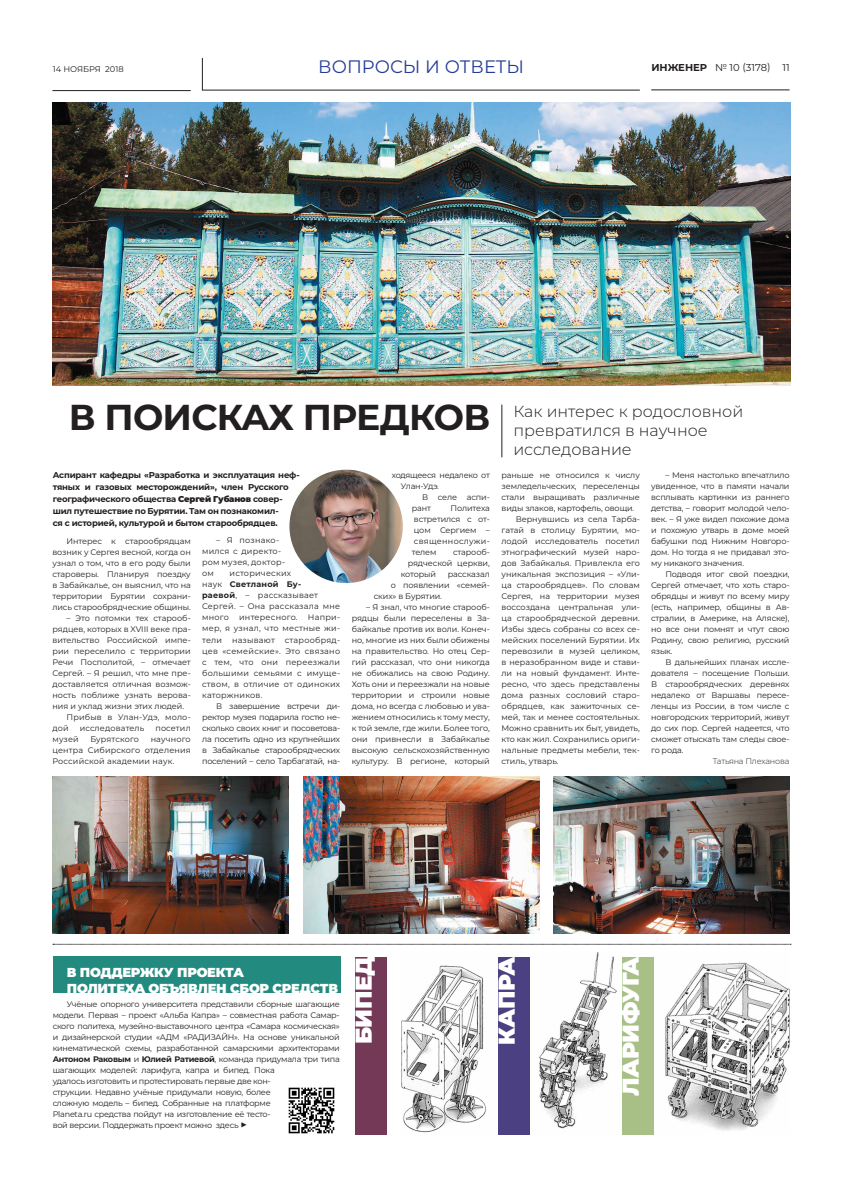
<style>
.page{position:relative;width:842px;height:1191px;background:#fff}
.page>*{position:absolute;margin:0;border:0;box-sizing:border-box;transform-origin:0 0}
.t1{font:700 36px "Montserrat";color:#231f20}
.t2{font:900 23px "Montserrat";letter-spacing:-.02em;color:#fff}
.t3{font:18px "Montserrat";color:#243c97}
.t4{font:300 16px/19px "Montserrat";color:#231f20}
.t5{font:900 13px/16px "Montserrat";letter-spacing:-.02em;color:#fff}
.t6{font:10px "Montserrat";color:#231f20}
.t7{font:700 10px "Montserrat";color:#231f20}
.t8{font:700 8.5px/12px "Montserrat";letter-spacing:-.02em;color:#231f20}
.t9{font:8.3px "Montserrat";color:#231f20}
.t10{font:8.1px/11px "Montserrat";letter-spacing:-.01em;color:#231f20;text-align:justify}
.t11{font:8.1px/11px "Montserrat";letter-spacing:-.03em;color:#231f20}
.t12{font:8.1px/11px "Montserrat";letter-spacing:.03em;color:#231f20}
.t13{font:8.1px "Montserrat";letter-spacing:.02em;color:#231f20}
.t14{font:300 8.1px "Montserrat";letter-spacing:-.02em;color:#231f20}
.t15{font:8.1px "Montserrat";letter-spacing:.01em;color:#231f20}
.s1{font-weight:900}
.s2{font-weight:700}
.s3{font-size:12px}
</style>
<div class="page">
<hr style="left:202px;top:58px;width:1px;height:32px;background:#231f20">
<hr style="left:202px;top:90px;width:438px;height:1px;background:#231f20">
<hr style="left:52px;top:90px;width:139px;height:1px;background:#231f20">
<hr style="left:651px;top:90px;width:138px;height:1px;background:#231f20">
<svg style="left:53px;top:944px;width:738px;height:1px"></svg>
<img style="left:401px;top:952px;width:388px;height:182px">
<hr style="left:502px;top:404px;width:1px;height:53px;background:#231f20">
<div style="left:356px;top:957px;width:31px;height:177px;background:#743957"></div>
<div style="left:499px;top:957px;width:31px;height:177px;background:#4b4182"></div>
<div style="left:622px;top:957px;width:31px;height:178px;background:#a8c085"></div>
<div style="left:53px;top:956px;width:287px;height:36px;background:#228a7f"></div>
<img style="left:52px;top:102px;width:738px;height:283px">
<img style="left:53px;top:776px;width:236px;height:157px">
<img style="left:303px;top:776px;width:236px;height:157px">
<img style="left:554px;top:776px;width:235px;height:157px">
<img style="left:289px;top:469px;width:114px;height:114px;border-radius:57px">
<img style="left:288px;top:1087px;width:47px;height:47px">
<p class="t9" style="left:53px;top:63px;width:72px">14 ноября 2018</p>
<h3 class="t3" style="left:318px;top:54px;width:207px">воп росы и ответы</h3>
<p class="t7" style="left:651px;top:61px;width:35px">Инженер</p>
<p class="t6" style="left:715px;top:61px;width:76px">№ 10 (3178) 11</p>
<h1 class="t1" style="left:69px;top:392px;width:64px">В поисках</h1>
<h1 class="t1" style="left:303px;top:392px;width:28px">предков</h1>
<h3 class="t4" style="left:513px;top:401px;width:231px">Как интерес к родословной превратился в научное исследование</h3>
<p class="t8" style="left:53px;top:468px;width:248px">Аспирант кафедры «Разработка и эксплуатация неф&shy;тяных и газовых месторождений», член Русского географического общества <span class="s1">Сергей Губанов</span> совер&shy;шил путешествие по Бурятии. Там он познакомил-<br>ся с историей, культурой и бытом старообрядцев.</p>
<p class="t10" style="left:52px;top:535px;width:140px;text-indent:14px">Интерес к старообрядцам возник у Сергея весной, когда он узнал о том, что в его роду были староверы. Планируя поездку в Забайкалье, он выяснил, что на территории Бурятии сохрани&shy;лись старообрядческие общины.</p>
<p class="t10" style="left:67px;top:612px;width:126px">– Это потомки тех старооб-</p>
<p class="t10" style="left:52px;top:623px;width:140px">рядцев, которых в XVIII веке пра-</p>
<p class="t10" style="left:52px;top:634px;width:140px">вительство Российской импе-</p>
<p class="t10" style="left:52px;top:645px;width:140px">рии переселило с территории</p>
<p class="t10" style="left:52px;top:656px;width:140px">Речи Посполитой, – отмечает</p>
<p class="t10" style="left:52px;top:667px;width:140px">Сергей. – Я решил, что мне пре-</p>
<p class="t10" style="left:52px;top:678px;width:140px">доставляется отличная возмож-</p>
<p class="t10" style="left:52px;top:689px;width:140px">ность поближе узнать верова-</p>
<p class="t10" style="left:52px;top:700px;width:133px">ния и уклад жизни этих людей.</p>
<p class="t13" style="left:67px;top:712px;width:126px">Прибыв в Улан-Удэ, моло-</p>
<p class="t10" style="left:52px;top:722px;width:18px">дой</p>
<p class="t13" style="left:80px;top:723px;width:66px">исследователь</p>
<p class="t13" style="left:155px;top:723px;width:37px">посетил</p>
<p class="t10" style="left:52px;top:733px;width:28px">музей</p>
<p class="t15" style="left:90px;top:734px;width:50px">Бурятского</p>
<p class="t10" style="left:52px;top:733px;width:140px;text-indent:98px">научного центра Сибирского отделения Российской академии наук.</p>
<p class="t12" style="left:202px;top:535px;width:85px;text-indent:14px">– Я познако&shy;мился с директо&shy;ром музея, доктор&shy;ом</p>
<p class="t12" style="left:202px;top:568px;width:140px;text-indent:27px">исторических<br>наук <span class="s2">Светланой Бу-<br>раевой</span>, – рассказывает<br>Сергей. – Она рассказала мне много</p>
<p class="t10" style="left:202px;top:612px;width:140px;text-indent:106px">Напри&shy;мер, я узнал, что местные жи&shy;тели называют старообряд&shy;цев «семейские». Это связано с тем, что они переезжали большими семьями с имуще&shy;ством, в отличие от одиноких каторжников.</p>
<p class="t10" style="left:202px;top:700px;width:140px;text-indent:14px">В завершение встречи ди&shy;ректор музея подарила гостю не&shy;сколько своих книг и посоветова&shy;ла посетить одно из крупнейших в Забайкалье старообрядческих поселений – село Тарбагатай, на-</p>
<p class="t12" style="left:239px;top:612px;width:60px">интересного.</p>
<p class="t11" style="left:401px;top:469px;width:91px;text-indent:-9px">ходящееся недалеко от<br>Улан-Удэ.</p>
<p class="t10" style="left:412px;top:491px;width:80px;text-indent:10px">В селе аспи&shy;рант</p>
<p class="t10" style="left:412px;top:502px;width:80px;text-indent:39px">Политеха встретился с от&shy;цом Сергием – священнослужи&shy;телем</p>
<p class="t10" style="left:453px;top:546px;width:38px">старооб-</p>
<p class="t10" style="left:408px;top:557px;width:84px">рядческой церкви,</p>
<p class="t10" style="left:401px;top:568px;width:37px">который</p>
<p class="t10" style="left:448px;top:568px;width:44px">рассказал</p>
<p class="t10" style="left:391px;top:579px;width:101px">о появлении «семей-</p>
<p class="t10" style="left:374px;top:590px;width:70px">ских» в Бурятии.</p>
<p class="t10" style="left:352px;top:601px;width:140px;text-indent:14px">– Я знал, что многие старооб&shy;рядцы были переселены в За&shy;байкалье против их воли. Конеч&shy;но, многие из них были обижены на правительство. Н о отец Сер&shy;гий рассказал, что они никогда не обижались на свою Родину.<br>Хоть они и переезжали на новые территории и строили новые дома, но всегда с любовью и ува&shy;жением относились к тому месту, к той земле, где жили. Более того, они привнесли в Забайкалье высокую сельскохозяйственную культуру. В регионе, который</p>
<p class="t10" style="left:501px;top:469px;width:140px">раньше не относился к числу</p>
<p class="t10" style="left:501px;top:480px;width:140px">земледельческих, переселенцы</p>
<p class="t10" style="left:501px;top:491px;width:140px">стали выращивать различные</p>
<p class="t10" style="left:501px;top:502px;width:134px">виды злаков, картофель, овощи.</p>
<p class="t10" style="left:516px;top:513px;width:126px">Вернувшись из села Тарба-</p>
<p class="t10" style="left:501px;top:524px;width:140px">гатай в столицу Бурятии, мо-</p>
<p class="t10" style="left:501px;top:535px;width:140px">лодой исследователь посетил</p>
<p class="t10" style="left:501px;top:546px;width:140px">этнографический музей наро-</p>
<p class="t10" style="left:501px;top:557px;width:140px">дов Забайкалья. Привлекла его</p>
<p class="t10" style="left:501px;top:568px;width:140px">уникальная экспозиция – «Ули-</p>
<p class="t10" style="left:501px;top:579px;width:140px">ца старообрядцев». По словам</p>
<p class="t10" style="left:501px;top:590px;width:140px">Сергея, на территории музея</p>
<p class="t10" style="left:501px;top:601px;width:140px">воссоздана центральная ули-</p>
<p class="t10" style="left:501px;top:612px;width:140px">ца старообрядческой деревни.</p>
<p class="t10" style="left:501px;top:623px;width:140px">Избы здесь собраны со всех се-</p>
<p class="t10" style="left:501px;top:634px;width:140px">мейских поселений Бурятии. Их</p>
<p class="t10" style="left:501px;top:645px;width:140px">перевозили в музей целиком,</p>
<p class="t10" style="left:501px;top:656px;width:140px">в неразобранном виде и стави-</p>
<p class="t10" style="left:501px;top:667px;width:140px">ли на новый фундамент. Инте-</p>
<p class="t10" style="left:501px;top:678px;width:140px">ресно, что здесь представлены</p>
<p class="t10" style="left:501px;top:689px;width:140px">дома разных сословий старо-</p>
<p class="t10" style="left:501px;top:700px;width:140px">обрядцев, как зажиточных се-</p>
<p class="t10" style="left:501px;top:711px;width:140px">мей, так и менее состоятельных.</p>
<p class="t10" style="left:501px;top:722px;width:140px">Можно сравнить их быт, увидеть,</p>
<p class="t10" style="left:501px;top:733px;width:140px">кто как жил. Сохранились ориги-</p>
<p class="t10" style="left:501px;top:744px;width:140px">нальные предметы мебели, тек-</p>
<p class="t10" style="left:501px;top:755px;width:59px">стиль, утварь.</p>
<p class="t10" style="left:651px;top:469px;width:140px;text-indent:14px">– Меня настолько впечатлило увиденное, что в памяти начали всплывать картинки из раннего детства, – говорит молодой чело&shy;век. – Я уже видел похожие дома и похожую утварь в доме моей бабушки под Н ижним Н овгоро&shy;дом. Н о тогда я не придавал это&shy;му никакого значения.</p>
<p class="t10" style="left:651px;top:568px;width:140px;text-indent:14px">Подводя итог свой поездки, Сергей отмечает, что хоть старо&shy;обрядцы и живут по всему миру (есть, например, общины в Ав&shy;стралии, в Америке, на Аляске), но все они помнят и чтут свою Родину, свою религию, русский язык.</p>
<p class="t10" style="left:651px;top:656px;width:140px;text-indent:14px">В дальнейших планах иссле&shy;дователя – посещение Польши.<br>В старообрядческих деревнях недалеко от Варшавы пересе&shy;ленцы из России, в том числе с новгородских территорий, живут до сих пор. Сергей надеется, что сможет отыскать там следы свое&shy;го рода.</p>
<p class="t14" style="left:713px;top:755px;width:78px">Татьяна Плеханова</p>
<h3 class="t5" style="left:67px;top:963px;width:273px">В поддержку проекта<br>Политеха объявлен сбор средств</h3>
<p class="t11" style="left:53px;top:998px;width:289px;text-indent:14px">Учёные опорного университета представили сборные шагающие модели. Первая – проект «Альба Капра» – совместная работа Самар&shy;ского политеха, музейно-выставочного центра «Самара космическая» и дизайнерской студии «АДМ «РАДИЗАЙН». Н а основе уникальной кинематической схемы, разработанной самарскими архитекторами <span class="s2">Антоном Раковым</span> и <span class="s2">Юлией Ратиевой</span>, команда придумала три типа шагающих моделей: ларифуга, капра и бипед. Пока<br>удалось изготовить и протестировать первые две кон-<br>струкции. Н едавно учёные придумали новую, более<br>сложную модель – бипед. Собранные на платформе<br>Planeta.ru средства пойдут на изготовление её тесто-<br>вой версии. Поддержать проект можно здесь <span class="s3">▶</span></p>
<h2 class="t2" style="left:346px;top:1044px;width:88px;rotate:-90deg">БИПЕД</h2>
<h2 class="t2" style="left:613px;top:1096px;width:142px;rotate:-90deg">ЛАРИФУГА</h2>
<h2 class="t2" style="left:489px;top:1044px;width:90px;rotate:-90deg">КАПРА</h2>
</div>
